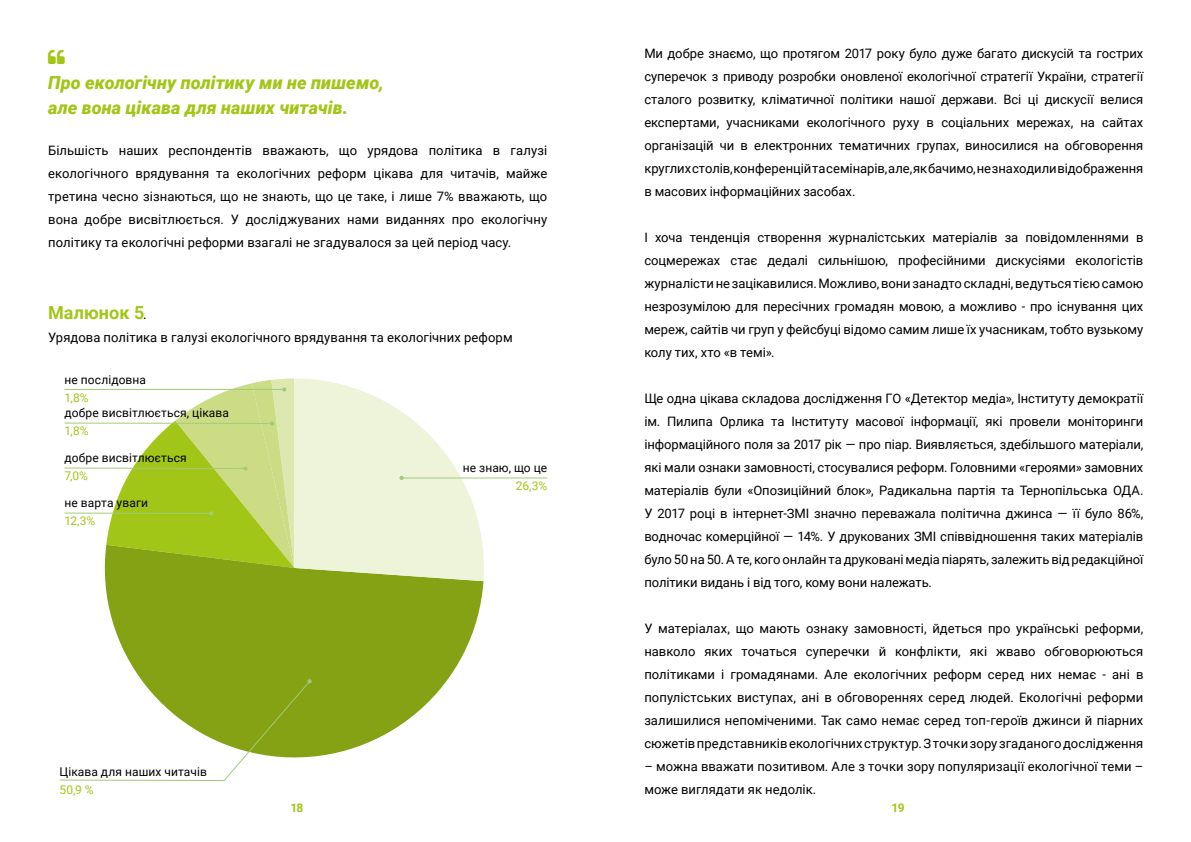
<style>
.page{position:relative;width:1191px;height:842px;background:#fff}
.page>*{position:absolute;margin:0;border:0;box-sizing:border-box;transform-origin:0 0}
.t1{font:italic 900 18px/25px "Roboto";letter-spacing:.01em;color:#a2c617}
.t2{font:700 18px "Roboto";letter-spacing:.005em;color:#a2c617}
.t3{font:13px/23px "Roboto";color:#000;text-align:justify}
.t4{font:12px "Roboto";letter-spacing:.01em;color:#000}
.t5{font:12px "Roboto";color:#a2c617}
.t6{font:700 12px "Roboto";color:#a2c617}
.s1{font-size:10px;color:#000}
</style>
<div class="page">
<svg style="left:105px;top:581px;width:378px;height:176px;fill:#84a214"></svg>
<hr style="left:401px;top:478px;width:146px;height:1px;background:#a2cb79">
<svg style="left:64px;top:378px;width:420px;height:203px"></svg>
<svg style="left:59px;top:679px;width:253px;height:102px"></svg>
<h1 class="t1" style="left:48px;top:69px;width:337px">Про екологічну політику ми не пишемо, але вона цікава для наших читачів.</h1>
<p class="t3" style="left:48px;top:138px;width:500px">Більшість наших респондентів вважають, що урядова політика в галузі екологічного врядування та екологічних реформ цікава для читачів, майже третина чесно зізнаються, що не знають, що це таке, і лише 7% вважають, що вона добре висвітлюється. У досліджуваних нами виданнях про екологічну політику та екологічні реформи взагалі не згадувалося за цей період часу.</p>
<h1 class="t2" style="left:48px;top:300px;width:99px">Малюнок 5<span class="s1">.</span></h1>
<p class="t3" style="left:48px;top:325px;width:466px">Урядова політика в галузі екологічного врядування та екологічних реформ</p>
<p class="t4" style="left:64px;top:371px;width:83px">не послідовна</p>
<p class="t5" style="left:64px;top:389px;width:26px">1,8%</p>
<p class="t4" style="left:64px;top:405px;width:166px">добре висвітлюється, цікава</p>
<p class="t5" style="left:64px;top:423px;width:26px">1,8%</p>
<p class="t4" style="left:64px;top:450px;width:124px">добре висвітлюється</p>
<p class="t5" style="left:64px;top:468px;width:25px">7,0%</p>
<p class="t4" style="left:64px;top:495px;width:85px">не варта уваги</p>
<p class="t5" style="left:64px;top:513px;width:32px">12,3%</p>
<p class="t4" style="left:60px;top:763px;width:149px">Цікава для наших читачів</p>
<p class="t5" style="left:60px;top:781px;width:36px">50,9 %</p>
<p class="t4" style="left:463px;top:460px;width:86px">не знаю, що це</p>
<p class="t5" style="left:516px;top:478px;width:33px">26,3%</p>
<p class="t3" style="left:644px;top:41px;width:500px">Ми добре знаємо, що протягом 2017 року було дуже багато дискусій та гострих суперечок з приводу розробки оновленої екологічної стратегії України, стратегії сталого розвитку, кліматичної політики нашої держави. Всі ці дискусії велися експертами, учасниками екологічного руху в соціальних мережах, на сайтах організацій чи в електронних тематичних групах, виносилися на обговорення круглих столів, конференцій та семінарів, але, як бачимо, не знаходили відображення в масових інформаційних засобах.</p>
<p class="t3" style="left:644px;top:225px;width:500px">І хоча тенденція створення журналістських матеріалів за повідомленнями в соцмережах стає дедалі сильнішою, професійними дискусіями екологістів журналісти не зацікавилися. Можливо, вони занадто складні, ведуться тією самою незрозумілою для пересічних громадян мовою, а можливо - про існування цих мереж, сайтів чи груп у фейсбуці відомо самим лише їх учасникам, тобто вузькому колу тих, хто «в темі».</p>
<p class="t3" style="left:644px;top:386px;width:500px">Ще одна цікава складова дослідження ГО «Детектор медіа», Інституту демократії ім. Пилипа Орлика та Інституту масової інформації, які провели моніторинги інформаційного поля за 2017 рік — про піар. Виявляється, здебільшого матеріали, які мали ознаки замовності, стосувалися реформ. Головними «героями» замовних матеріалів були «Опозиційний блок», Радикальна партія та Тернопільська ОДА.<br>У 2017 році в інтернет-ЗМІ значно переважала політична джинса — її було 86%, водночас комерційної — 14%. У друкованих ЗМІ співвідношення таких матеріалів було 50 на 50. А те, кого онлайн та друковані медіа піарять, залежить від редакційної політики видань і від того, кому вони належать.</p>
<p class="t3" style="left:644px;top:616px;width:500px">У матеріалах, що мають ознаку замовності, йдеться про українські реформи, навколо яких точаться суперечки й конфлікти, які жваво обговорюються політиками і громадянами. Але екологічних реформ серед них немає - ані в популістських виступах, ані в обговореннях серед людей. Екологічні реформи залишилися непоміченими. Так само немає серед топ-героїв джинси й піарних сюжетів представників екологічних структур. З точки зору згаданого дослідження</p>
<p class="t3" style="left:644px;top:754px;width:500px">– можна вважати позитивом. Але з точки зору популяризації екологічної теми – може виглядати як недолік.</p>
<p class="t6" style="left:290px;top:799px;width:15px">18</p>
<p class="t6" style="left:891px;top:799px;width:15px">19</p>
</div>
